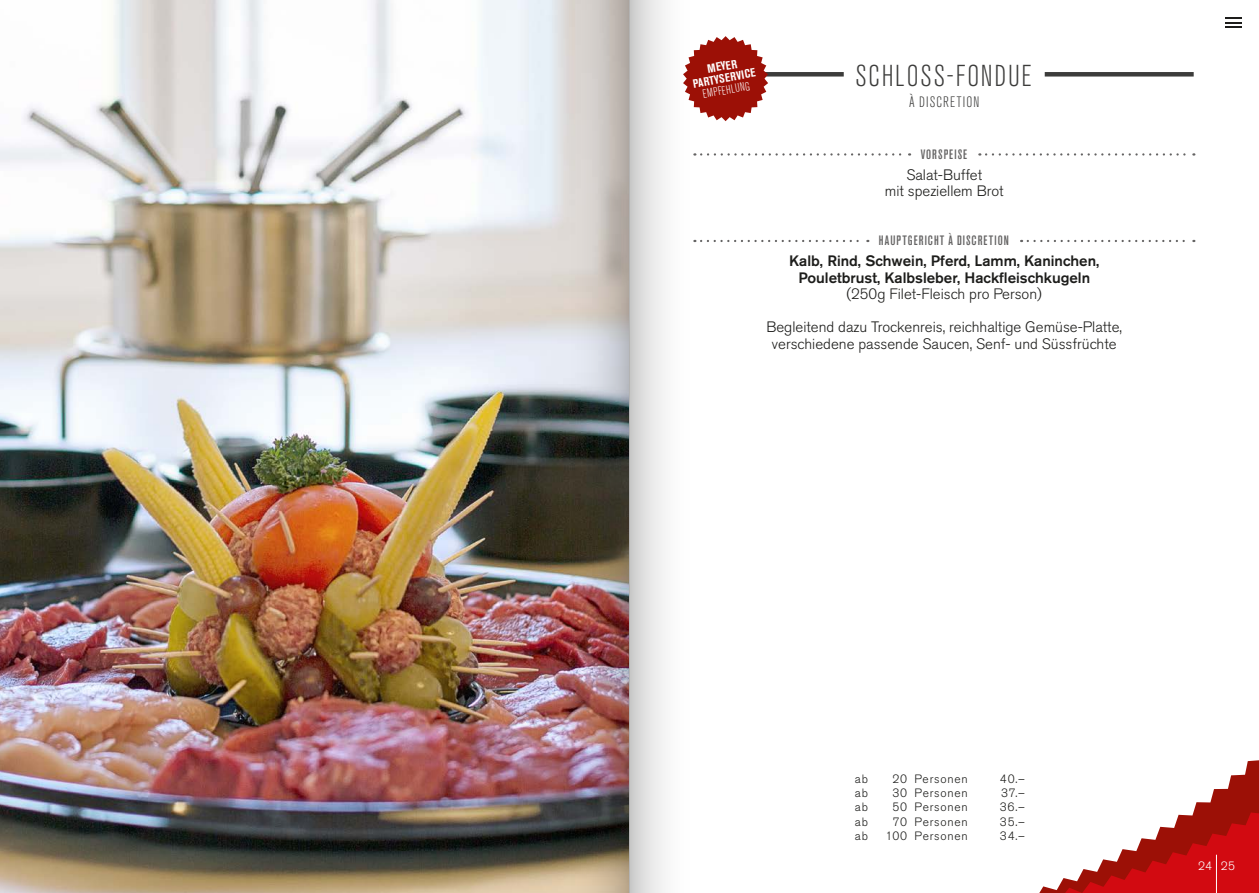
<style>
.page{position:relative;width:1259px;height:893px;background:#fff}
.page>*{position:absolute;margin:0;border:0;box-sizing:border-box;transform-origin:0 0}
.t1{font:300 condensed 30px "Akzidenz Grotesk Pro";letter-spacing:.06em;color:#3c3c3b}
.t2{font:300 15px/16.5px "Akzidenz Grotesk Pro";color:#1d1d1b;text-align:center}
.t3{font:500 15px/16.5px "Akzidenz Grotesk Pro";color:#1d1d1b;text-align:center}
.t4{font:300 condensed 15px "Akzidenz Grotesk Pro";letter-spacing:.075em;color:#3c3c3b}
.t5{font:500 condensed 13.5px "Akzidenz Grotesk Pro";letter-spacing:.08em;color:#646363}
.t6{font:300 12px "Akzidenz Grotesk Pro";letter-spacing:.065em;color:#1d1d1b}
.t7{font:700 condensed 12px/12px "Akzidenz Grotesk Pro";color:#fff;text-align:center}
.t8{font:300 condensed 12px "Akzidenz Grotesk Pro";color:#fff}
.t9{font:300 12px "Akzidenz Grotesk Pro";color:#fff}
</style>
<div class="page">
<svg style="left:978px;top:17px;width:281px;height:876px"></svg>
<hr style="left:1216px;top:855px;width:1px;height:38px;background:#fff">
<svg style="left:701px;top:153px;width:209px;height:3px"></svg>
<svg style="left:986px;top:153px;width:208px;height:3px"></svg>
<svg style="left:701px;top:240px;width:167px;height:2px"></svg>
<svg style="left:1021px;top:240px;width:173px;height:2px"></svg>
<img style="left:0;top:0;width:566px;height:893px">
<div style="left:693px;top:72px;width:150px;height:5px;background:#3c3c3b"></div>
<div style="left:1044px;top:72px;width:149px;height:5px;background:#3c3c3b"></div>
<svg style="left:693px;top:36px;width:75px;height:85px"></svg>
<svg style="left:1225px;top:17px;width:16px;height:11px"></svg>
<img style="left:566px;top:0;width:127px;height:893px">
<hr style="left:629px;top:0;width:1px;height:893px;background:#b3b3b3">
<p class="t7" style="left:690px;top:65px;width:65px;rotate:-10deg">MEYER<br>PARTYSERVICE</p>
<p class="t8" style="left:701px;top:86px;width:49px;rotate:-10deg">EMPFEHLUNG</p>
<h1 class="t1" style="left:855px;top:56px;width:178px">SCHLOSS-FONDUE</h1>
<p class="t4" style="left:909px;top:92px;width:72px">À DISCRETION</p>
<p class="t5" style="left:920px;top:145px;width:48px">VORSPEISE</p>
<p class="t2" style="left:885px;top:166px;width:120px">Salat-Buffet<br>mit speziellem Brot</p>
<p class="t5" style="left:879px;top:232px;width:131px">HAUPTGERICHT À DISCRETION</p>
<p class="t3" style="left:789px;top:252px;width:311px">Kalb, Rind, Schwein, Pferd, Lamm, Kaninchen,<br>Pouletbrust, Kalbsleber, Hackfleischkugeln</p>
<p class="t2" style="left:846px;top:286px;width:197px">(250g Filet-Fleisch pro Person)</p>
<p class="t2" style="left:766px;top:319px;width:357px">Begleitend dazu Trockenreis, reichhaltige Gemüse-Platte, verschiedene passende Saucen, Senf- und Süssfrüchte</p>
<p class="t6" style="left:855px;top:771px;width:15px">ab</p>
<p class="t6" style="left:892px;top:771px;width:77px">20 Personen</p>
<p class="t6" style="left:1000px;top:771px;width:27px">40.–</p>
<p class="t6" style="left:855px;top:785px;width:15px">ab</p>
<p class="t6" style="left:892px;top:785px;width:77px">30 Personen</p>
<p class="t6" style="left:1001px;top:785px;width:25px">37.–</p>
<p class="t6" style="left:855px;top:799px;width:15px">ab</p>
<p class="t6" style="left:892px;top:799px;width:77px">50 Personen</p>
<p class="t6" style="left:999px;top:799px;width:27px">36.–</p>
<p class="t6" style="left:855px;top:814px;width:15px">ab</p>
<p class="t6" style="left:893px;top:814px;width:76px">70 Personen</p>
<p class="t6" style="left:1000px;top:814px;width:27px">35.–</p>
<p class="t6" style="left:855px;top:828px;width:15px">ab</p>
<p class="t6" style="left:885px;top:828px;width:84px">100 Personen</p>
<p class="t6" style="left:1000px;top:828px;width:27px">34.–</p>
<p class="t9" style="left:1198px;top:858px;width:39px">24 25</p>
</div>
